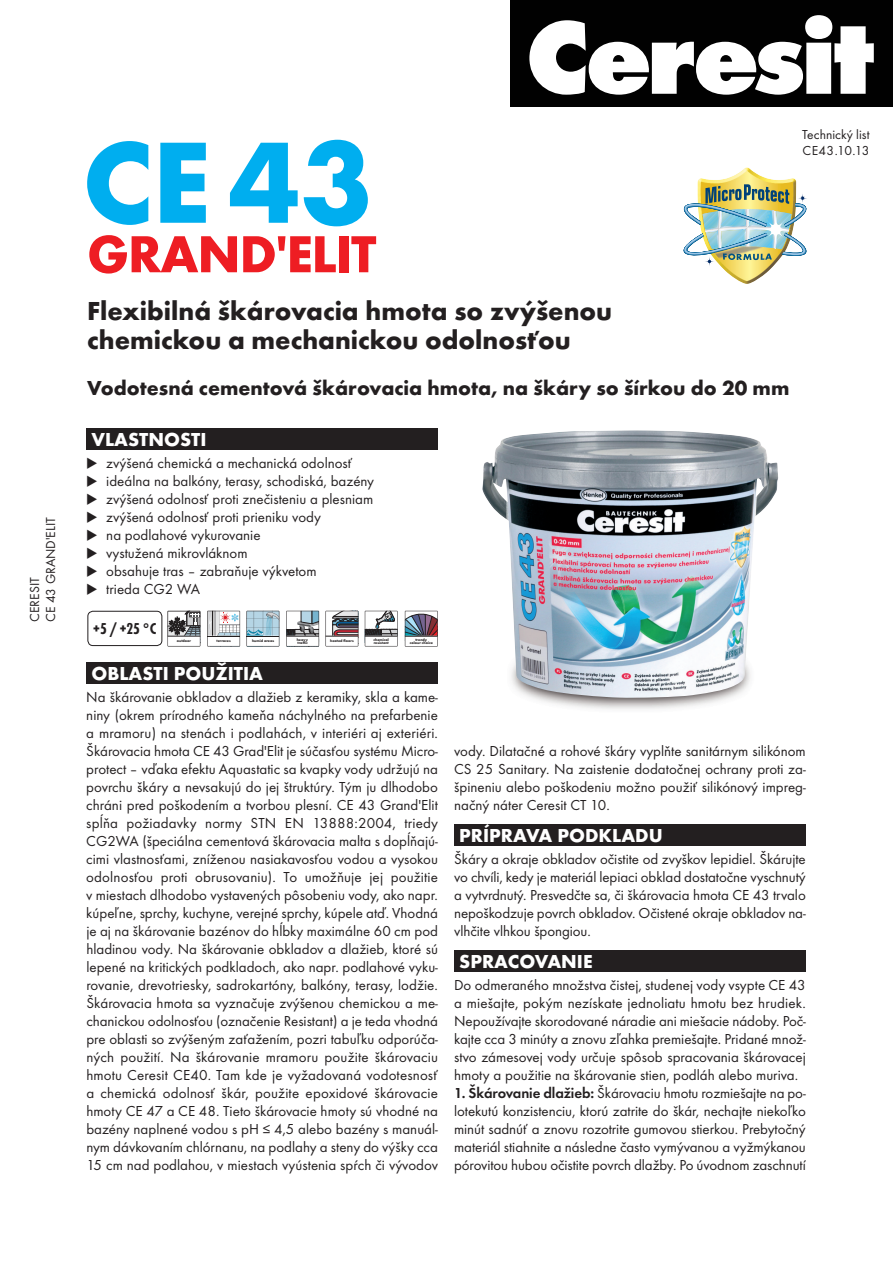
<style>
.page{position:relative;width:893px;height:1263px;background:#fff}
.page>*{position:absolute;margin:0;border:0;box-sizing:border-box;transform-origin:0 0}
.t1{font:700 120px "Futura TOT";color:#00aeef}
.t2{font:700 54px "Futura TOT";letter-spacing:-.025em;color:#ee1d23}
.t3{font:700 27px/28.5px "Futura TOT";color:#231f20}
.t4{font:700 21px "Futura TOT";color:#231f20}
.t5{font:700 19.5px "Futura TOT";color:#fff}
.t6{font:700 condensed 16.35px "Futura TOT";color:#231f20;scale:.95 1}
.t7{font:15px/18px "Futura TOT";color:#231f20;text-align:justify}
.t8{font:13.5px/16.2px "Futura TOT";color:#231f20}
.t9{font:700 3.75px/3.6px "Futura TOT";color:#231f20}
.s1{font-weight:600}
</style>
<div class="page">
<div style="left:510px;top:0;width:383px;height:107px;background:#010101"></div>
<svg style="left:529px;top:15px;width:345px;height:80px"></svg>
<div style="left:87px;top:429px;width:351px;height:21px;background:#231f20"></div>
<div style="left:87px;top:663px;width:351px;height:21px;background:#231f20"></div>
<div style="left:454px;top:825px;width:352px;height:21px;background:#231f20"></div>
<div style="left:454px;top:951px;width:352px;height:21px;background:#231f20"></div>
<img style="left:482px;top:430px;width:296px;height:268px">
<svg style="left:88px;top:610px;width:350px;height:37px"></svg>
<svg style="left:168px;top:611px;width:32px;height:35px"></svg>
<svg style="left:207px;top:611px;width:33px;height:35px"></svg>
<svg style="left:247px;top:611px;width:32px;height:36px"></svg>
<svg style="left:286px;top:611px;width:72px;height:35px"></svg>
<svg style="left:365px;top:611px;width:33px;height:35px"></svg>
<div style="left:88px;top:611px;width:74px;height:34px;background:#fff;border-radius:5px"></div>
<div style="left:87px;top:611px;width:75px;height:35px;border:1px solid #231f20;border-radius:5px"></div>
<svg style="left:405px;top:611px;width:33px;height:35px"></svg>
<img style="left:698px;top:168px;width:98px;height:116px">
<img style="left:683px;top:184px;width:124px;height:84px">
<p class="t8" style="left:26px;top:622px;width:106px;rotate:-90deg">CERESIT<br>CE 43 GRAND'ELIT</p>
<h1 class="t1" style="left:82px;top:111px;width:292px">CE 43</h1>
<h2 class="t2" style="left:87px;top:222px;width:291px">GRAND'ELIT</h2>
<h3 class="t3" style="left:87px;top:297px;width:527px">Flexibilná škárovacia hmota so zvýšenou chemickou a mechanickou odolnosťou</h3>
<h3 class="t4" style="left:87px;top:375px;width:704px">Vodotesná cementová škárovacia hmota, na škáry so šírkou do 20 mm</h3>
<h3 class="t5" style="left:91px;top:428px;width:117px">VLASTNOSTI</h3>
<p class="t7" style="left:86px;top:454px;width:268px">◆ zvýšená chemická a mechanická odolnosť</p>
<p class="t7" style="left:86px;top:472px;width:289px">◆ ideálna na balkóny, terasy, schodiská, bazény</p>
<p class="t7" style="left:86px;top:490px;width:288px">◆ zvýšená odolnosť proti znečisteniu a plesniam</p>
<p class="t7" style="left:86px;top:508px;width:236px">◆ zvýšená odolnosť proti prieniku vody</p>
<p class="t7" style="left:86px;top:526px;width:176px">◆ na podlahové vykurovanie</p>
<p class="t7" style="left:86px;top:544px;width:163px">◆ vystužená mikrovláknom</p>
<p class="t7" style="left:86px;top:562px;width:232px">◆ obsahuje tras – zabraňuje výkvetom</p>
<p class="t7" style="left:86px;top:580px;width:115px">◆ trieda CG2 WA</p>
<p class="t6" style="left:93px;top:619px;width:68px">+5 / +25 °C</p>
<p class="t9" style="left:177px;top:639px;width:16px">outdoor</p>
<p class="t9" style="left:216px;top:639px;width:16px">terraces</p>
<p class="t9" style="left:252px;top:639px;width:24px">humid areas</p>
<p class="t9" style="left:297px;top:637px;width:13px">heavy traffic</p>
<p class="t9" style="left:330px;top:639px;width:25px">heated floors</p>
<p class="t9" style="left:373px;top:637px;width:17px">chemical resistant</p>
<h3 class="t5" style="left:91px;top:662px;width:173px">OBLASTI POUŽITIA</h3>
<p class="t9" style="left:410px;top:638px;width:25px;text-align:center">trendy colour choice</p>
<p class="t8" style="left:802px;top:126px;width:69px">Technický list<br>CE43.10.13</p>
<p class="t7" style="left:86px;top:688px;width:353px">Na škárovanie obkladov a dlažieb z keramiky, skla a kame&shy;niny (okrem prírodného kameňa náchylného na prefarbenie a mramoru) na stenách i podlahách, v interiéri aj exteriéri.<br>Škárovacia hmota CE 43 Grad'Elit je súčasťou systému Micro&shy;protect – vďaka efektu Aquastatic sa kvapky vody udržujú na povrchu škáry a nevsakujú do jej štruktúry. Tým ju dlhodobo chráni pred poškodením a tvorbou plesní. CE 43 Grand'Elit spĺňa požiadavky normy STN EN 13888:2004, triedy CG2WA (špeciálna cementová škárovacia malta s dopĺňajú&shy;cimi vlastnosťami, zníženou nasiakavosťou vodou a vysokou odolnosťou proti obrusovaniu). To umožňuje jej použitie v miestach dlhodobo vystavených pôsobeniu vody, ako napr. kúpeľne, sprchy, kuchyne, verejné sprchy, kúpele atď. Vhodná je aj na škárovanie bazénov do hĺbky maximálne 60 cm pod hladinou vody. Na škárovanie obkladov a dlažieb, ktoré sú lepené na kritických podkladoch, ako napr. podlahové vyku&shy;rovanie, drevotriesky, sadrokartóny, balkóny, terasy, lodžie.<br>Škárovacia hmota sa vyznačuje zvýšenou chemickou a me&shy;chanickou odolnosťou (označenie Resistant) a je teda vhodná pre oblasti so zvýšeným zaťažením, pozri tabuľku odporúča&shy;ných použití. Na škárovanie mramoru použite škárovaciu hmotu Ceresit CE40. Tam kde je vyžadovaná vodotesnosť a chemická odolnosť škár, použite epoxidové škárovacie hmoty CE 47 a CE 48. Tieto škárovacie hmoty sú vhodné na bazény naplnené vodou s pH ≤ 4,5 alebo bazény s manuál&shy;nym dávkovaním chlórnanu, na podlahy a steny do výšky cca 15 cm nad podlahou, v miestach vyústenia spŕch či vývodov</p>
<p class="t7" style="left:454px;top:742px;width:353px">vody. Dilatačné a rohové škáry vyplňte sanitárnym silikónom CS 25 Sanitary. Na zaistenie dodatočnej ochrany proti za&shy;špineniu alebo poškodeniu možno použiť silikónový impreg&shy;načný náter Ceresit CT 10.</p>
<p class="t7" style="left:454px;top:850px;width:353px">Škáry a okraje obkladov očistite od zvyškov lepidiel. Škárujte vo chvíli, kedy je materiál lepiaci obklad dostatočne vyschnutý a vytvrdnutý. Presvedčte sa, či škárovacia hmota CE 43 trvalo nepoškodzuje povrch obkladov. Očistené okraje obkladov na&shy;vlhčite vlhkou špongiou.</p>
<p class="t7" style="left:454px;top:976px;width:353px">Do odmeraného množstva čistej, studenej vody vsypte CE 43 a miešajte, pokým nezískate jednoliatu hmotu bez hrudiek.<br>Nepoužívajte skorodované náradie ani miešacie nádoby. Poč&shy;kajte cca 3 minúty a znovu zľahka premiešajte. Pridané množ&shy;stvo zámesovej vody určuje spôsob spracovania škárovacej hmoty a použitie na škárovanie stien, podláh alebo muriva.</p>
<p class="t7" style="left:454px;top:1084px;width:353px"><span class="s1">1. Škárovanie dlažieb:</span> Škárovaciu hmotu rozmiešajte na po&shy;lotekutú konzistenciu, ktorú zatrite do škár, nechajte niekoľko minút sadnúť a znovu rozotrite gumovou stierkou. Prebytočný materiál stiahnite a následne často vymývanou a vyžmýkanou pórovitou hubou očistite povrch dlažby. Po úvodnom zaschnutí</p>
<h3 class="t5" style="left:459px;top:824px;width:205px">PRÍPRAVA PODKLADU</h3>
<h3 class="t5" style="left:459px;top:950px;width:135px">SPRACOVANIE</h3>
</div>
